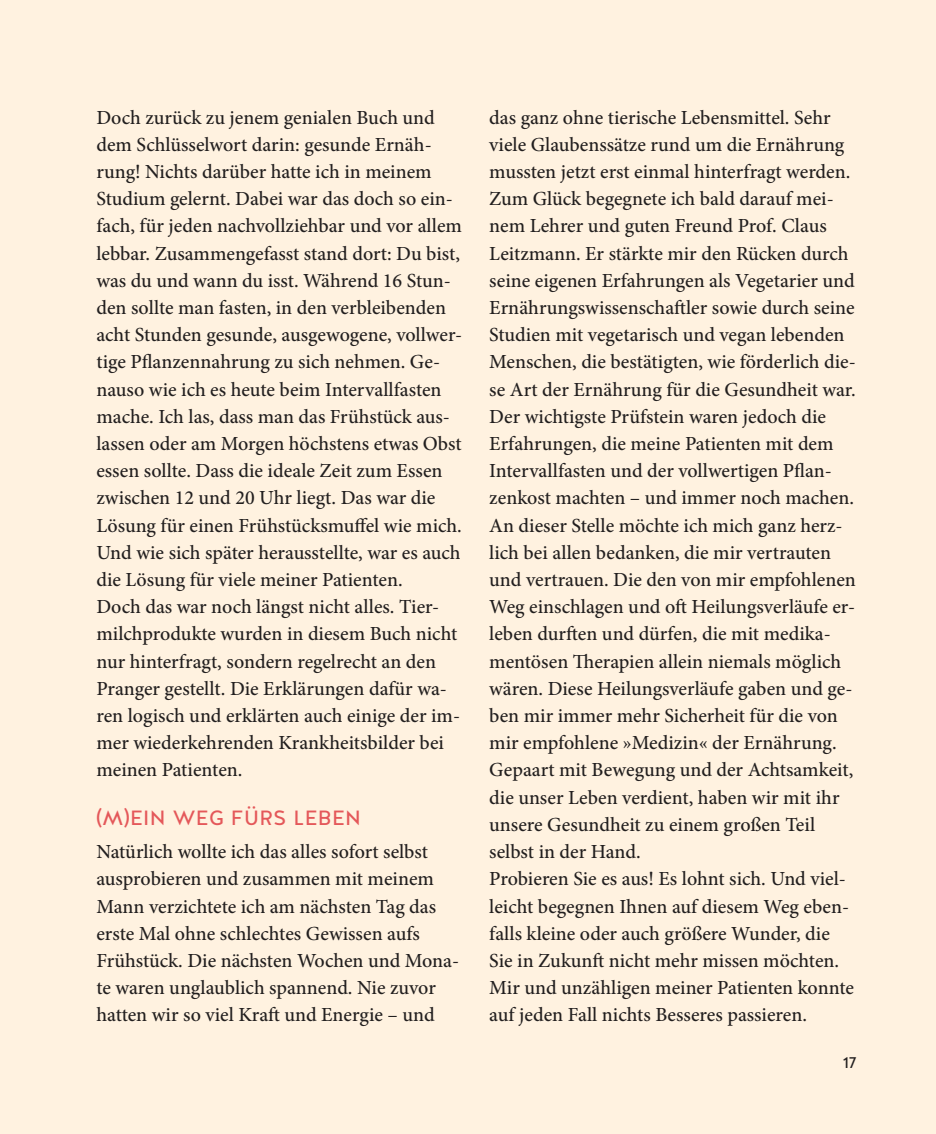
<style>
.page{position:relative;width:936px;height:1134px;background:#fff}
.page>*{position:absolute;margin:0;border:0;box-sizing:border-box;transform-origin:0 0}
.t1{font:20.6px "Halis GR";letter-spacing:.02em;color:#e4585a}
.t2{font:500 20px/27.2px "Minion Pro";color:#221f1f}
.t3{font:16px "Halis GR";color:#221f1f}
</style>
<div class="page">
<div style="left:0;top:0;width:935px;height:1134px;background:#fff2e0"></div>
<p class="t2" style="left:96px;top:105px;width:367px">Doch zurück zu jenem genialen Buch und dem Schlüsselwort darin: gesunde Ernäh&shy;rung! Nichts darüber hatte ich in meinem Studium gelernt. Dabei war das doch so ein&shy;fach, für jeden nachvollziehbar und vor allem lebbar. Zusammengefasst stand dort: Du bist, was du und wann du isst. Während 16 Stun&shy;den sollte man fasten, in den verbleibenden acht Stunden gesunde, ausgewogene, vollwer&shy;tige Planzennahrung zu sich nehmen. Ge&shy;nauso wie ich es heute beim Intervallfasten mache. Ich las, dass man das Frühstück aus&shy;lassen oder am Morgen höchstens etwas Obst essen sollte. Dass die ideale Zeit zum Essen zwischen 12 und 20 Uhr liegt. Das war die Lösung für einen Frühstücksmufel wie mich.<br>Und wie sich später herausstellte, war es auch die Lösung für viele meiner Patienten.<br>Doch das war noch längst nicht alles. Tier&shy;milchprodukte wurden in diesem Buch nicht nur hinterfragt, sondern regelrecht an den Pranger gestellt. Die Erklärungen dafür wa&shy;ren logisch und erklärten auch einige der im&shy;mer wiederkehrenden Krankheitsbilder bei meinen Patienten.</p>
<p class="t1" style="left:96px;top:806px;width:266px">(M)EIN WEG FÜRS LEBEN</p>
<p class="t2" style="left:96px;top:840px;width:364px">Natürlich wollte ich das alles sofort selbst ausprobieren und zusammen mit meinem Mann verzichtete ich am nächsten Tag das erste Mal ohne schlechtes Gewissen aufs Frühstück. Die nächsten Wochen und Mona&shy;te waren unglaublich spannend. Nie zuvor hatten wir so viel Krat und Energie – und</p>
<p class="t2" style="left:489px;top:105px;width:368px">das ganz ohne tierische Lebensmittel. Sehr viele Glaubenssätze rund um die Ernährung mussten jetzt erst einmal hinterfragt werden.<br>Zum Glück begegnete ich bald darauf mei&shy;nem Lehrer und guten Freund Prof. Claus Leitzmann. Er stärkte mir den Rücken durch seine eigenen Erfahrungen als Vegetarier und Ernährungswissenschatler sowie durch seine Studien mit vegetarisch und vegan lebenden Menschen, die bestätigten, wie förderlich die&shy;se Art der Ernährung für die Gesundheit war.<br>Der wichtigste Prüfstein waren jedoch die Erfahrungen, die meine Patienten mit dem Intervallfasten und der vollwertigen Plan&shy;zenkost machten – und immer noch machen.<br>An dieser Stelle möchte ich mich ganz herz&shy;lich bei allen bedanken, die mir vertrauten und vertrauen. Die den von mir empfohlenen Weg einschlagen und ot Heilungsverläufe er&shy;leben durten und dürfen, die mit medika&shy;mentösen herapien allein niemals möglich wären. Diese Heilungsverläufe gaben und ge&shy;ben mir immer mehr Sicherheit für die von mir empfohlene »Medizin« der Ernährung.<br>Gepaart mit Bewegung und der Achtsamkeit, die unser Leben verdient, haben wir mit ihr unsere Gesundheit zu einem großen Teil selbst in der Hand.<br>Probieren Sie es aus! Es lohnt sich. Und viel&shy;leicht begegnen Ihnen auf diesem Weg eben&shy;falls kleine oder auch größere Wunder, die Sie in Zukunt nicht mehr missen möchten.<br>Mir und unzähligen meiner Patienten konnte auf jeden Fall nichts Besseres passieren.</p>
<p class="t3" style="left:842px;top:1053px;width:15px">17</p>
</div>
